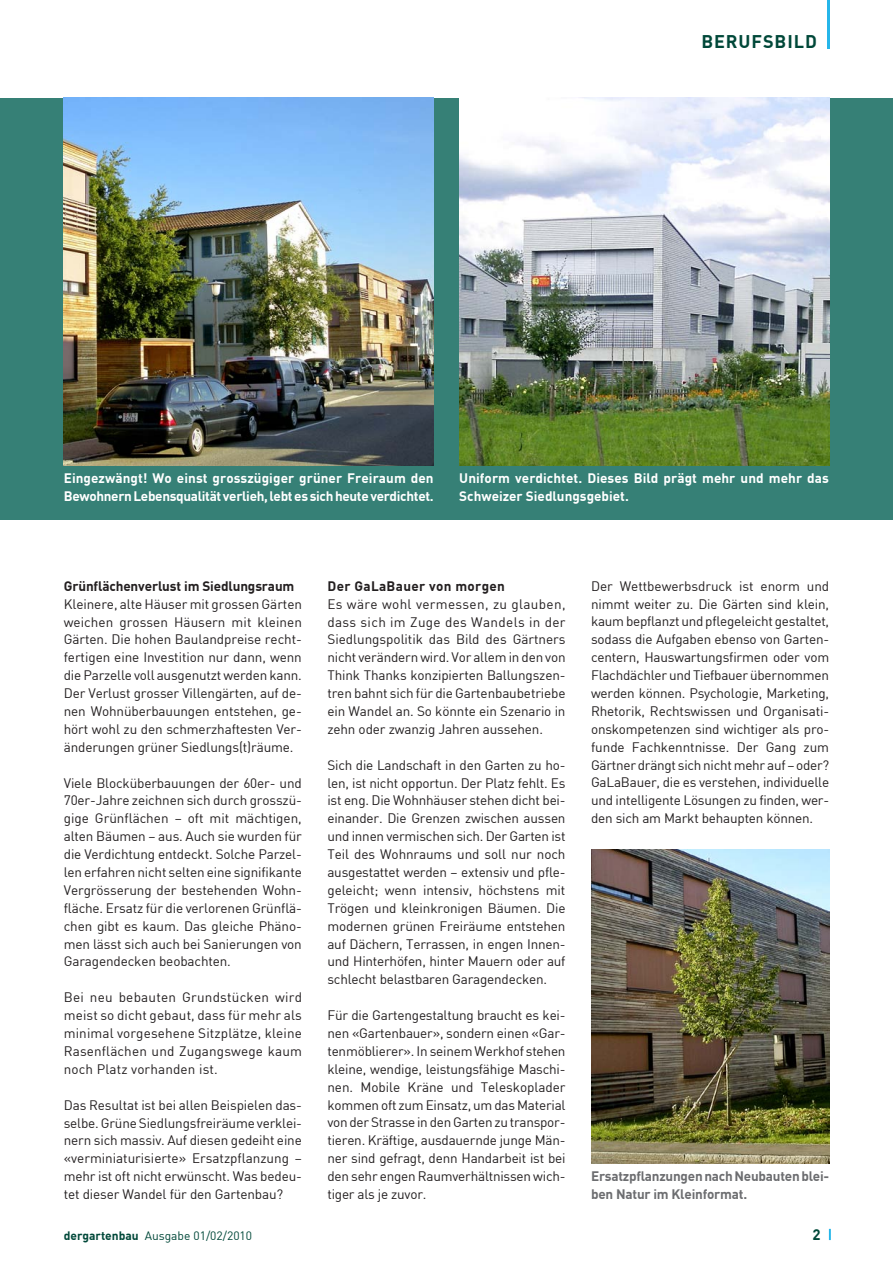
<style>
.page{position:relative;width:893px;height:1263px;background:#fff}
.page>*{position:absolute;margin:0;border:0;box-sizing:border-box;transform-origin:0 0}
.t1{font:700 18px "DIN Offc Pro";color:#004839}
.t2{font:700 15px "DIN Offc Pro";color:#004839}
.t3{font:13.5px/17.9px "DIN Offc Pro";letter-spacing:-.01em;color:#231f20;text-align:justify}
.t4{font:700 13.5px/17.9px "DIN Offc Pro";letter-spacing:-.025em;color:#fff}
.t5{font:700 13.5px/17.9px "DIN Offc Pro";letter-spacing:.005em;color:#fff}
.t6{font:700 13.5px/17.9px "DIN Offc Pro";letter-spacing:-.02em;color:#6c6d70}
.t7{font:700 13.5px "DIN Offc Pro";letter-spacing:-.01em;color:#231f20}
.t8{font:700 13.5px "DIN Offc Pro";letter-spacing:.025em;color:#231f20}
.t9{font:12px "DIN Offc Pro";color:#004839}
.s1{font-weight:700}
</style>
<div class="page">
<div style="left:0;top:98px;width:893px;height:421px;background:#368076"></div>
<img style="left:64px;top:98px;width:370px;height:367px">
<hr style="left:827px;top:0;width:3px;height:49px;background:#26b6ea">
<svg style="left:829px;top:1229px;width:2px;height:11px"></svg>
<img style="left:459px;top:98px;width:370px;height:367px">
<img style="left:591px;top:849px;width:238px;height:314px">
<h1 class="t1" style="left:701px;top:27px;width:13px">beru</h1>
<h1 class="t1" style="left:751px;top:27px;width:54px">fsbild</h1>
<p class="t4" style="left:64px;top:468px;width:371px">Eingezwängt! Wo einst grosszügiger grüner Freiraum den<br>Bewohnern Lebensqualität verlieh, lebt es sich heute verdichtet.</p>
<p class="t5" style="left:459px;top:468px;width:371px">Uniform verdichtet. Dieses Bild prägt mehr und mehr das<br>Schweizer Siedlungsgebiet.</p>
<p class="t7" style="left:64px;top:575px;width:232px">Grünflächenverlust im Siedlungsraum</p>
<p class="t3" style="left:64px;top:593px;width:240px">Kleinere, alte Häuser mit grossen Gärten weichen grossen Häusern mit kleinen Gärten. Die hohen Baulandpreise recht&shy;fertigen eine Investition nur dann, wenn die Parzelle voll ausgenutzt werden kann.<br>Der Verlust grosser Villengärten, auf de&shy;nen Wohnüberbauungen entstehen, ge&shy;hört wohl zu den schmerzhaftesten Ver&shy;änderungen grüner Siedlungs(t)räume.</p>
<p class="t3" style="left:64px;top:772px;width:240px">Viele Blocküberbauungen der 60er- und 70er-Jahre zeichnen sich durch grosszü&shy;gige Grünflächen – oft mit mächtigen, alten Bäumen – aus. Auch sie wurden für die Verdichtung entdeckt. Solche Parzel&shy;len erfahren nicht selten eine signifikante Vergrösserung der bestehenden Wohn&shy;fläche. Ersatz für die verlorenen Grünflä&shy;chen gibt es kaum. Das gleiche Phäno&shy;men lässt sich auch bei Sanierungen von Garagendecken beobachten.</p>
<p class="t3" style="left:64px;top:987px;width:240px">Bei neu bebauten Grundstücken wird meist so dicht gebaut, dass für mehr als minimal vorgesehene Sitzplätze, kleine Rasenflächen und Zugangswege kaum noch Platz vorhanden ist.</p>
<p class="t3" style="left:64px;top:1094px;width:240px">Das Resultat ist bei allen Beispielen das&shy;selbe. Grüne Siedlungsfreiräume verklei&shy;nern sich massiv. Auf diesen gedeiht eine «verminiaturisierte» Ersatzpflanzung – mehr ist oft nicht erwünscht. Was bedeu&shy;tet dieser Wandel für den Gartenbau?</p>
<p class="t8" style="left:327px;top:575px;width:179px">Der GaLaBauer von morgen</p>
<p class="t3" style="left:327px;top:593px;width:240px">Es wäre wohl vermessen, zu glauben, dass sich im Zuge des Wandels in der Siedlungspolitik das Bild des Gärtners nicht verändern wird. Vor allem in den von Think Thanks konzipierten Ballungszen&shy;tren bahnt sich für die Gartenbaubetriebe ein Wandel an. So könnte ein Szenario in zehn oder zwanzig Jahren aussehen.</p>
<p class="t3" style="left:327px;top:754px;width:240px">Sich die Landschaft in den Garten zu ho&shy;len, ist nicht opportun. Der Platz fehlt. Es ist eng. Die Wohnhäuser stehen dicht bei&shy;einander. Die Grenzen zwischen aussen und innen vermischen sich. Der Garten ist Teil des Wohnraums und soll nur noch ausgestattet werden – extensiv und pfle&shy;geleicht; wenn intensiv, höchstens mit Trögen und kleinkronigen Bäumen. Die modernen grünen Freiräume entstehen auf Dächern, Terrassen, in engen Innen&shy;und Hinterhöfen, hinter Mauern oder auf schlecht belastbaren Garagendecken.</p>
<p class="t3" style="left:327px;top:1005px;width:240px">Für die Gartengestaltung braucht es kei&shy;nen «Gartenbauer», sondern einen «Gar&shy;tenmöblierer». In seinem Werkhof stehen kleine, wendige, leistungsfähige Maschi&shy;nen. Mobile Kräne und Teleskoplader kommen oft zum Einsatz, um das Material von der Strasse in den Garten zu transpor&shy;tieren. Kräftige, ausdauernde junge Män&shy;ner sind gefragt, denn Handarbeit ist bei den sehr engen Raumverhältnissen wich&shy;tiger als je zuvor.</p>
<p class="t3" style="left:591px;top:575px;width:240px">Der Wettbewerbsdruck ist enorm und nimmt weiter zu. Die Gärten sind klein, kaum bepflanzt und pflegeleicht gestaltet, sodass die Aufgaben ebenso von Garten&shy;centern, Hauswartungsfirmen oder vom Flachdächler und Tiefbauer übernommen werden können. Psychologie, Marketing, Rhetorik, Rechtswissen und Organisati&shy;onskompetenzen sind wichtiger als pro&shy;funde Fachkenntnisse. Der Gang zum Gärtner drängt sich nicht mehr auf – oder?<br>GaLaBauer, die es verstehen, individuelle und intelligente Lösungen zu finden, wer&shy;den sich am Markt behaupten können.</p>
<p class="t6" style="left:591px;top:1166px;width:240px">Ersatzpflanzungen nach Neubauten blei&shy;ben Natur im Kleinformat.</p>
<p class="t9" style="left:64px;top:1226px;width:190px"><span class="s1">dergartenbau</span> Ausgabe 01/02/2010</p>
<p class="t2" style="left:812px;top:1222px;width:10px">2</p>
</div>
